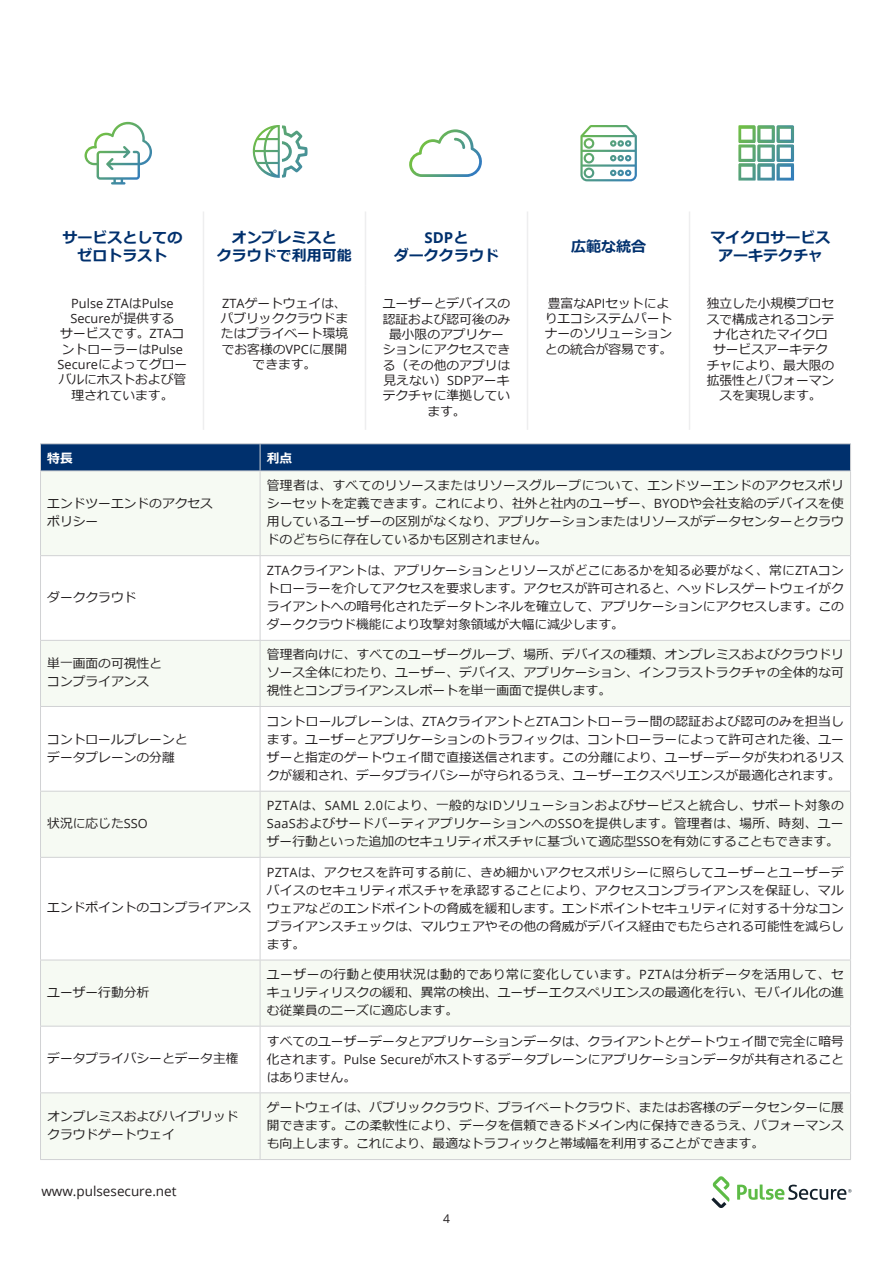
<style>
.page{position:relative;width:893px;height:1263px;background:#fff}
.page>*{position:absolute;margin:0;border:0;box-sizing:border-box;transform-origin:0 0}
.t1{font:700 15px/18px "Meiryo";color:#00306d;text-align:center}
.t2{font:13.5px "Open Sans";color:#231f20}
.t3{font:12.75px/18px "Meiryo";color:#231f20;text-align:justify}
.t4{font:700 12.75px "Meiryo";color:#fff}
.t5{font:12px "Open Sans";color:#231f20}
.s1{font-family:"Open Sans"}
</style>
<div class="page">
<svg style="left:711px;top:1176px;width:18px;height:32px"></svg>
<svg style="left:737px;top:1184px;width:114px;height:16px"></svg>
<svg style="left:41px;top:472px;width:809px;height:385px;fill:#f6faf3"></svg>
<svg style="left:41px;top:961px;width:809px;height:198px;fill:#f6faf3"></svg>
<hr style="left:40px;top:443px;width:220px;height:1px;background:#d1d2d4">
<hr style="left:260px;top:443px;width:591px;height:1px;background:#d1d2d4">
<svg style="left:40px;top:444px;width:811px;height:27px;background:#073570"></svg>
<hr style="left:40px;top:471px;width:220px;height:1px;background:#d1d2d4">
<hr style="left:40px;top:471px;width:1px;height:84px;background:#d1d2d4">
<hr style="left:260px;top:471px;width:591px;height:1px;background:#d1d2d4">
<hr style="left:260px;top:471px;width:1px;height:84px;background:#d1d2d4">
<hr style="left:850px;top:471px;width:1px;height:84px;background:#d1d2d4">
<hr style="left:40px;top:555px;width:220px;height:1px;background:#d1d2d4">
<hr style="left:40px;top:556px;width:1px;height:84px;background:#d1d2d4">
<hr style="left:260px;top:555px;width:591px;height:1px;background:#d1d2d4">
<hr style="left:260px;top:556px;width:1px;height:84px;background:#d1d2d4">
<hr style="left:850px;top:556px;width:1px;height:84px;background:#d1d2d4">
<hr style="left:40px;top:640px;width:220px;height:1px;background:#d1d2d4">
<hr style="left:40px;top:641px;width:1px;height:65px;background:#d1d2d4">
<hr style="left:260px;top:640px;width:591px;height:1px;background:#d1d2d4">
<hr style="left:260px;top:641px;width:1px;height:65px;background:#d1d2d4">
<hr style="left:850px;top:641px;width:1px;height:65px;background:#d1d2d4">
<hr style="left:40px;top:706px;width:220px;height:1px;background:#d1d2d4">
<hr style="left:40px;top:707px;width:1px;height:84px;background:#d1d2d4">
<hr style="left:260px;top:706px;width:591px;height:1px;background:#d1d2d4">
<hr style="left:260px;top:707px;width:1px;height:84px;background:#d1d2d4">
<hr style="left:850px;top:707px;width:1px;height:84px;background:#d1d2d4">
<hr style="left:40px;top:791px;width:220px;height:1px;background:#d1d2d4">
<hr style="left:40px;top:791px;width:1px;height:66px;background:#d1d2d4">
<hr style="left:260px;top:791px;width:591px;height:1px;background:#d1d2d4">
<hr style="left:260px;top:791px;width:1px;height:66px;background:#d1d2d4">
<hr style="left:850px;top:791px;width:1px;height:66px;background:#d1d2d4">
<hr style="left:40px;top:857px;width:220px;height:1px;background:#d1d2d4">
<hr style="left:40px;top:858px;width:1px;height:102px;background:#d1d2d4">
<hr style="left:260px;top:857px;width:591px;height:1px;background:#d1d2d4">
<hr style="left:260px;top:858px;width:1px;height:102px;background:#d1d2d4">
<hr style="left:850px;top:858px;width:1px;height:102px;background:#d1d2d4">
<hr style="left:40px;top:960px;width:220px;height:1px;background:#d1d2d4">
<hr style="left:40px;top:960px;width:1px;height:66px;background:#d1d2d4">
<hr style="left:260px;top:960px;width:591px;height:1px;background:#d1d2d4">
<hr style="left:260px;top:960px;width:1px;height:66px;background:#d1d2d4">
<hr style="left:850px;top:960px;width:1px;height:66px;background:#d1d2d4">
<hr style="left:40px;top:1026px;width:220px;height:1px;background:#d1d2d4">
<hr style="left:40px;top:1026px;width:1px;height:66px;background:#d1d2d4">
<hr style="left:260px;top:1026px;width:591px;height:1px;background:#d1d2d4">
<hr style="left:260px;top:1026px;width:1px;height:66px;background:#d1d2d4">
<hr style="left:850px;top:1026px;width:1px;height:66px;background:#d1d2d4">
<hr style="left:40px;top:1092px;width:220px;height:1px;background:#d1d2d4">
<hr style="left:40px;top:1093px;width:1px;height:66px;background:#d1d2d4">
<hr style="left:260px;top:1092px;width:591px;height:1px;background:#d1d2d4">
<hr style="left:260px;top:1093px;width:1px;height:66px;background:#d1d2d4">
<hr style="left:850px;top:1093px;width:1px;height:66px;background:#d1d2d4">
<hr style="left:40px;top:1159px;width:220px;height:1px;background:#d1d2d4">
<hr style="left:260px;top:1159px;width:591px;height:1px;background:#d1d2d4">
<hr style="left:203px;top:211px;width:1px;height:74px;background:#eeeeef">
<hr style="left:365px;top:211px;width:1px;height:74px;background:#eeeeef">
<hr style="left:527px;top:211px;width:1px;height:74px;background:#eeeeef">
<hr style="left:689px;top:211px;width:1px;height:74px;background:#eeeeef">
<hr style="left:203px;top:285px;width:1px;height:145px;background:#eeeeef">
<hr style="left:365px;top:285px;width:1px;height:145px;background:#eeeeef">
<hr style="left:527px;top:285px;width:1px;height:145px;background:#eeeeef">
<hr style="left:689px;top:285px;width:1px;height:145px;background:#eeeeef">
<svg style="left:85px;top:122px;width:67px;height:63px"></svg>
<svg style="left:409px;top:129px;width:73px;height:48px"></svg>
<svg style="left:580px;top:125px;width:57px;height:56px"></svg>
<svg style="left:738px;top:125px;width:56px;height:56px"></svg>
<svg style="left:252px;top:125px;width:56px;height:53px"></svg>
<p class="t1" style="left:62px;top:230px;width:122px">サービスとしてのゼロトラスト</p>
<p class="t1" style="left:217px;top:230px;width:136px">オンプレミスと<br>クラウドで利用可能</p>
<p class="t1" style="left:394px;top:230px;width:106px"><span class="s1">SDP</span>と<br>ダーククラウド</p>
<p class="t1" style="left:571px;top:239px;width:76px">広範な統合</p>
<p class="t1" style="left:710px;top:230px;width:122px">マイクロサービスアーキテクチャ</p>
<p class="t3" style="left:58px;top:296px;width:131px;line-height:15.3px;text-align:center"><span class="s1">Pulse ZTA</span>は<span class="s1">Pulse<br>Secure</span>が提供する<br>サービスです。<span class="s1">ZTA</span>コントローラーは<span class="s1">Pulse<br>Secure</span>によってグローバルにホストおよび管理されています。</p>
<p class="t3" style="left:221px;top:296px;width:129px;line-height:15.3px;text-align:center"><span class="s1">ZTA</span>ゲートウェイは、パブリッククラウドまたはプライベート環境でお客様の<span class="s1">VPC</span>に展開できます。</p>
<p class="t3" style="left:383px;top:297px;width:129px;line-height:15.3px;text-align:center">ユーザーとデバイスの認証および認可後のみ最小限のアプリケーションにアクセスできる（その他のアプリは見えない）<span class="s1">SDP</span>アーキテクチャに準拠しています。</p>
<p class="t3" style="left:545px;top:296px;width:129px;line-height:15.3px;text-align:left">豊富な<span class="s1">API</span>セットによりエコシステムパートナーのソリューションとの統合が容易です。</p>
<p class="t3" style="left:707px;top:297px;width:129px;line-height:15.3px;text-align:center">独立した小規模プロセスで構成されるコンテナ化されたマイクロサービスアーキテクチャにより、最大限の拡張性とパフォーマンスを実現します。</p>
<p class="t4" style="left:47px;top:449px;width:27px">特長</p>
<p class="t4" style="left:267px;top:449px;width:27px">利点</p>
<p class="t3" style="left:47px;top:495px;width:167px">エンドツーエンドのアクセスポリシー</p>
<p class="t3" style="left:267px;top:477px;width:579px">管理者は、すべてのリソースまたはリソースグループについて、エンドツーエンドのアクセスポリシーセットを定義できます。これにより、社外と社内のユーザー、<span class="s1">BYOD</span>や会社支給のデバイスを使用しているユーザーの区別がなくなり、アプリケーションまたはリソースがデータセンターとクラウドのどちらに存在しているかも区別されません。</p>
<p class="t3" style="left:47px;top:589px;width:91px">ダーククラウド</p>
<p class="t3" style="left:267px;top:562px;width:579px"><span class="s1">ZTA</span>クライアントは、アプリケーションとリソースがどこにあるかを知る必要がなく、常に<span class="s1">ZTA</span>コントローラーを介してアクセスを要求します。アクセスが許可されると、ヘッドレスゲートウェイがクライアントへの暗号化されたデータトンネルを確立して、アプリケーションにアクセスします。このダーククラウド機能により攻撃対象領域が大幅に減少します。</p>
<p class="t3" style="left:47px;top:655px;width:116px">単一画面の可視性とコンプライアンス</p>
<p class="t3" style="left:267px;top:646px;width:579px">管理者向けに、すべてのユーザーグループ、場所、デバイスの種類、オンプレミスおよびクラウドリソース全体にわたり、ユーザー、デバイス、アプリケーション、インフラストラクチャの全体的な可視性とコンプライアンスレポートを単一画面で提供します。</p>
<p class="t3" style="left:47px;top:731px;width:142px">コントロールプレーンとデータプレーンの分離</p>
<p class="t3" style="left:267px;top:713px;width:579px">コントロールプレーンは、<span class="s1">ZTA</span>クライアントと<span class="s1">ZTA</span>コントローラー間の認証および認可のみを担当します。ユーザーとアプリケーションのトラフィックは、コントローラーによって許可された後、ユーザーと指定のゲートウェイ間で直接送信されます。この分離により、ユーザーデータが失われるリスクが緩和され、データプライバシーが守られるうえ、ユーザーエクスペリエンスが最適化されます。</p>
<p class="t3" style="left:47px;top:815px;width:102px">状況に応じた<span class="s1">SSO</span></p>
<p class="t3" style="left:47px;top:899px;width:205px">エンドポイントのコンプライアンス</p>
<p class="t3" style="left:47px;top:984px;width:104px">ユーザー行動分析</p>
<p class="t3" style="left:47px;top:1050px;width:193px">データプライバシーとデータ主権</p>
<p class="t3" style="left:267px;top:797px;width:578px"><span class="s1">PZTA</span>は、<span class="s1">SAML 2.0</span>により、一般的な<span class="s1">ID</span>ソリューションおよびサービスと統合し、サポート対象の<span class="s1">SaaS</span>およびサードパーティアプリケーションへの<span class="s1">SSO</span>を提供します。管理者は、場所、時刻、ユーザー行動といった追加のセキュリティポスチャに基づいて適応型<span class="s1">SSO</span>を有効にすることもできます。</p>
<p class="t3" style="left:267px;top:864px;width:579px"><span class="s1">PZTA</span>は、アクセスを許可する前に、きめ細かいアクセスポリシーに照らしてユーザーとユーザーデバイスのセキュリティポスチャを承認することにより、アクセスコンプライアンスを保証し、マルウェアなどのエンドポイントの脅威を緩和します。エンドポイントセキュリティに対する十分なコンプライアンスチェックは、マルウェアやその他の脅威がデバイス経由でもたらされる可能性を減らします。</p>
<p class="t3" style="left:267px;top:966px;width:579px">ユーザーの行動と使用状況は動的であり常に変化しています。<span class="s1">PZTA</span>は分析データを活用して、セキュリティリスクの緩和、異常の検出、ユーザーエクスペリエンスの最適化を行い、モバイル化の進む従業員のニーズに適応します。</p>
<p class="t3" style="left:267px;top:1032px;width:579px">すべてのユーザーデータとアプリケーションデータは、クライアントとゲートウェイ間で完全に暗号化されます。<span class="s1">Pulse Secure</span>がホストするデータプレーンにアプリケーションデータが共有されることはありません。</p>
<p class="t3" style="left:47px;top:1108px;width:193px">オンプレミスおよびハイブリッドクラウドゲートウェイ</p>
<p class="t3" style="left:267px;top:1099px;width:579px">ゲートウェイは、パブリッククラウド、プライベートクラウド、またはお客様のデータセンターに展開できます。この柔軟性により、データを信頼できるドメイン内に保持できるうえ、パフォーマンスも向上します。これにより、最適なトラフィックと帯域幅を利用することができます。</p>
<p class="t2" style="left:41px;top:1182px;width:137px">www.pulsesecure.net</p>
<p class="t5" style="left:443px;top:1210px;width:8px">4</p>
</div>
